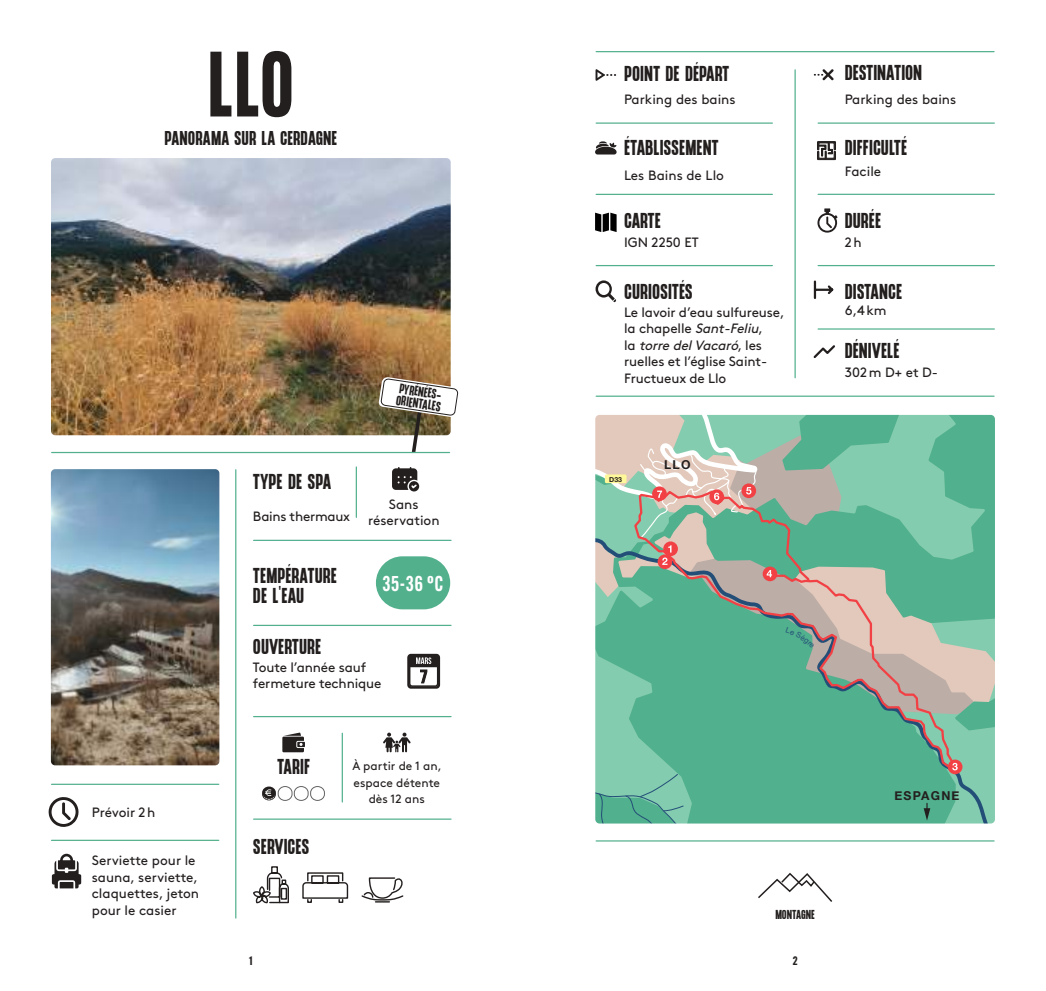
<style>
.page{position:relative;width:1046px;height:991px;background:#fff}
.page>*{position:absolute;margin:0;border:0;box-sizing:border-box;transform-origin:0 0}
.t1{font:90px "Godger";color:#241f1f}
.t2{font:21px/19.5px "Godger";color:#241f1f}
.t3{font:600 21px "Alternate Gothic Cond ATF";color:#fff}
.t4{font:19.5px "Godger";color:#241f1f}
.t5{font:13.5px/16.5px "Brown";color:#241f1f}
.t6{font:13.5px/12px "Godger";color:#241f1f}
.t7{font:13.5px "Brown";letter-spacing:-.02em;color:#241f1f}
.t8{font:12.6px "Godger";color:#241f1f}
.t9{font:700 12.3px "Helvetica Neue";letter-spacing:.1em;color:#241f1f}
.t10{font:12px/16.5px "Brown";color:#241f1f;text-align:center}
.t11{font:700 12px "Alternate Gothic Cond ATF";color:#241f1f}
.t12{font:700 6.9px "Helvetica Neue";color:#241f1f}
.s1{font-style:italic}
</style>
<div class="page">
<hr style="left:52px;top:452px;width:398px;height:1px;background:#52b08d">
<hr style="left:596px;top:51px;width:398px;height:1px;background:#52b08d">
<hr style="left:596px;top:395px;width:398px;height:2px;background:#52b08d">
<hr style="left:596px;top:840px;width:398px;height:1px;background:#52b08d">
<hr style="left:52px;top:783px;width:167px;height:2px;background:#52b08d">
<hr style="left:235px;top:470px;width:1px;height:448px;background:#52b08d">
<img style="left:51px;top:469px;width:168px;height:296px">
<svg style="left:871px;top:415px;width:124px;height:408px;background:#6abd9d"></svg>
<svg style="left:991px;top:692px;width:4px;height:38px"></svg>
<svg style="left:871px;top:536px;width:120px;height:287px;background:#74ba9d"></svg>
<svg style="left:871px;top:489px;width:87px;height:287px;background:#89b69e"></svg>
<div style="left:948px;top:759px;width:14px;height:15px;background:#f24145;border-radius:50%"></div>
<svg style="left:952px;top:763px;width:6px;height:7px"></svg>
<svg style="left:924px;top:803px;width:6px;height:17px"></svg>
<img style="left:51px;top:158px;width:400px;height:277px">
<svg style="left:378px;top:377px;width:81px;height:75px"></svg>
<hr style="left:254px;top:540px;width:197px;height:1px;background:#52b08d">
<hr style="left:596px;top:122px;width:176px;height:2px;background:#52b08d">
<hr style="left:596px;top:194px;width:176px;height:1px;background:#52b08d">
<hr style="left:596px;top:265px;width:176px;height:1px;background:#52b08d">
<hr style="left:818px;top:122px;width:176px;height:2px;background:#52b08d">
<hr style="left:818px;top:194px;width:176px;height:1px;background:#52b08d">
<hr style="left:795px;top:70px;width:1px;height:308px;background:#52b08d">
<hr style="left:52px;top:839px;width:167px;height:2px;background:#52b08d">
<hr style="left:254px;top:625px;width:197px;height:1px;background:#52b08d">
<hr style="left:254px;top:716px;width:197px;height:1px;background:#52b08d">
<hr style="left:254px;top:818px;width:197px;height:2px;background:#52b08d">
<hr style="left:342px;top:733px;width:1px;height:69px;background:#52b08d">
<hr style="left:356px;top:467px;width:1px;height:50px;background:#52b08d">
<svg style="left:282px;top:732px;width:23px;height:20px"></svg>
<hr style="left:818px;top:265px;width:176px;height:1px;background:#52b08d">
<hr style="left:818px;top:328px;width:176px;height:2px;background:#52b08d">
<svg style="left:392px;top:467px;width:27px;height:24px"></svg>
<svg style="left:253px;top:866px;width:36px;height:38px"></svg>
<div style="left:310px;top:786px;width:15px;height:14px;border:1px solid #636363;border-radius:7px"></div>
<div style="left:294px;top:786px;width:14px;height:14px;border:1px solid #636363;border-radius:7px"></div>
<div style="left:278px;top:786px;width:14px;height:14px;border:1px solid #636363;border-radius:7px"></div>
<svg style="left:262px;top:786px;width:14px;height:14px"></svg>
<svg style="left:596px;top:280px;width:20px;height:22px"></svg>
<svg style="left:813px;top:280px;width:21px;height:19px"></svg>
<svg style="left:817px;top:141px;width:19px;height:19px"></svg>
<svg style="left:596px;top:69px;width:20px;height:12px"></svg>
<svg style="left:814px;top:69px;width:20px;height:11px"></svg>
<svg style="left:595px;top:141px;width:22px;height:13px"></svg>
<svg style="left:595px;top:213px;width:22px;height:19px"></svg>
<svg style="left:817px;top:208px;width:21px;height:25px"></svg>
<svg style="left:813px;top:345px;width:22px;height:13px"></svg>
<svg style="left:407px;top:654px;width:33px;height:34px"></svg>
<svg style="left:383px;top:732px;width:28px;height:20px"></svg>
<svg style="left:52px;top:854px;width:29px;height:34px"></svg>
<svg style="left:49px;top:797px;width:30px;height:30px"></svg>
<svg style="left:376px;top:556px;width:74px;height:53px;background:#6cbc9e"></svg>
<svg style="left:302px;top:872px;width:47px;height:31px"></svg>
<svg style="left:360px;top:818px;width:45px;height:85px"></svg>
<svg style="left:758px;top:873px;width:74px;height:29px"></svg>
<svg style="left:595px;top:415px;width:276px;height:408px;background:#7db59b"></svg>
<h1 class="t1" style="left:208px;top:32px;width:88px">LLO</h1>
<h3 class="t4" style="left:164px;top:126px;width:175px">PANORAMA SUR LA CERDAGNE</h3>
<p class="t6" style="left:399px;top:382px;width:47px;rotate:9deg">PYRÉNÉES-<br>ORIENTALES</p>
<h2 class="t2" style="left:253px;top:471px;width:80px">TYPE DE SPA</h2>
<p class="t7" style="left:253px;top:506px;width:99px">Bains thermaux</p>
<h2 class="t2" style="left:253px;top:566px;width:86px">TEMPÉRATURE<br>DE L'EAU</h2>
<h2 class="t2" style="left:253px;top:636px;width:70px">OUVERTURE</h2>
<p class="t5" style="left:368px;top:494px;width:73px;text-align:center">Sans réservation</p>
<h2 class="t3" style="left:382px;top:570px;width:62px">35-36 °C</h2>
<p class="t5" style="left:253px;top:657px;width:130px">Toute l’année sauf fermeture technique</p>
<p class="t5" style="left:92px;top:803px;width:65px">Prévoir 2h</p>
<p class="t5" style="left:92px;top:851px;width:109px">Serviette pour le sauna, serviette, claquettes, jeton pour le casier</p>
<h2 class="t2" style="left:277px;top:756px;width:35px">TARIF</h2>
<h2 class="t2" style="left:253px;top:836px;width:58px">SERVICES</h2>
<p class="t10" style="left:352px;top:756px;width:91px">À partir de 1 an, espace détente dès 12 ans</p>
<h2 class="t2" style="left:624px;top:63px;width:107px">POINT DE DÉPART</h2>
<h2 class="t2" style="left:845px;top:63px;width:79px">DESTINATION</h2>
<p class="t5" style="left:624px;top:89px;width:113px">Parking des bains</p>
<p class="t5" style="left:845px;top:90px;width:113px">Parking des bains</p>
<h2 class="t2" style="left:624px;top:137px;width:96px">ÉTABLISSEMENT</h2>
<h2 class="t2" style="left:845px;top:137px;width:64px">DIFFICULTÉ</h2>
<p class="t5" style="left:624px;top:166px;width:101px">Les Bains de Llo</p>
<p class="t5" style="left:845px;top:162px;width:38px">Facile</p>
<h2 class="t2" style="left:624px;top:211px;width:38px">CARTE</h2>
<h2 class="t2" style="left:845px;top:211px;width:38px">DURÉE</h2>
<p class="t5" style="left:624px;top:233px;width:76px">IGN 2250 ET</p>
<h2 class="t2" style="left:624px;top:282px;width:70px">CURIOSITÉS</h2>
<p class="t5" style="left:624px;top:303px;width:162px">Le lavoir d’eau sulfureuse, l a c h a pe l l e <span class="s1">Sant-Feliu</span>,<br>l a <span class="s1">torredelVacaró</span>, l e s ruelles et l’église Saint-<br>Fructueux de Llo</p>
<p class="t12" style="left:609px;top:474px;width:14px">D33</p>
<p class="t9" style="left:664px;top:455px;width:28px">LLO</p>
<p class="t5" style="left:845px;top:233px;width:18px">2h</p>
<h2 class="t2" style="left:845px;top:282px;width:59px">DISTANCE</h2>
<h2 class="t2" style="left:845px;top:341px;width:56px">DÉNIVELÉ</h2>
<p class="t5" style="left:845px;top:301px;width:43px">6,4km</p>
<p class="t5" style="left:845px;top:363px;width:95px">302m D+ et D-</p>
<p class="t8" style="left:775px;top:907px;width:41px">MONTAGNE</p>
<p class="t9" style="left:894px;top:786px;width:67px">ESPAGNE</p>
<p class="t11" style="left:249px;top:952px;width:5px">1</p>
<p class="t11" style="left:793px;top:952px;width:6px">2</p>
</div>
